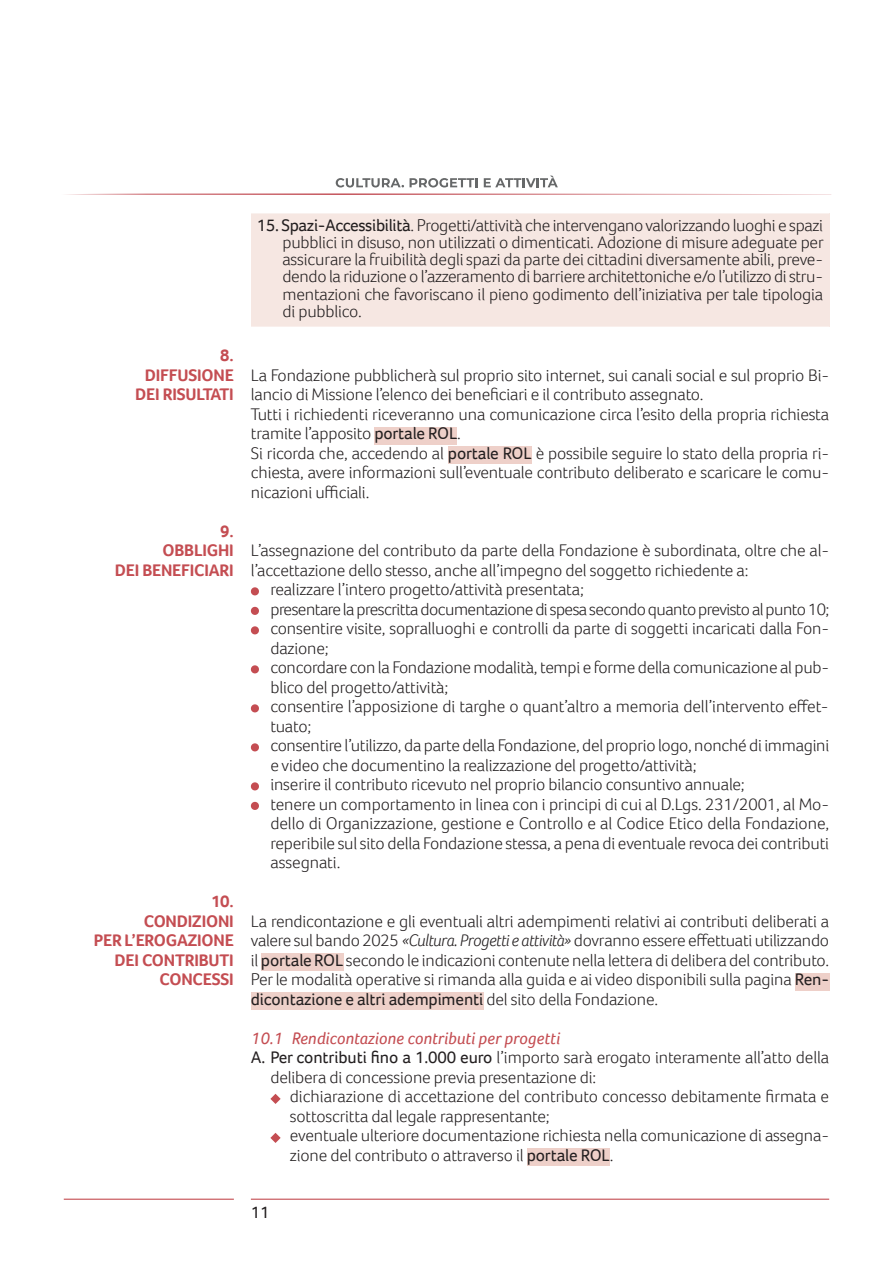
<style>
.page{position:relative;width:893px;height:1263px;background:#fff}
.page>*{position:absolute;margin:0;border:0;box-sizing:border-box;transform-origin:0 0}
.t1{font:300 17.25px/19.5px "Foco";letter-spacing:-.01em;color:#231f20}
.t2{font:700 17.25px/19.5px "Foco";letter-spacing:-.01em;color:#c44d52;text-align:right}
.t3{font:300 17.25px "Foco";letter-spacing:-.03em;color:#231f20}
.t4{font:italic 17.25px "Foco";color:#c44d52}
.t5{font:17.25px "Foco";color:#231f20}
.s1{font-weight:400}
.s2{font-style:italic}
</style>
<div class="page">
<svg style="left:94px;top:193px;width:613px;height:1px"></svg>
<svg style="left:335px;top:175px;width:223px;height:12px"></svg>
<div style="left:374px;top:427px;width:83px;height:17px;background:#eed0c9"></div>
<div style="left:448px;top:447px;width:84px;height:17px;background:#eed0c9"></div>
<div style="left:261px;top:954px;width:82px;height:17px;background:#eed0c9"></div>
<div style="left:795px;top:973px;width:34px;height:17px;background:#eed0c9"></div>
<div style="left:251px;top:993px;width:232px;height:17px;background:#eed0c9"></div>
<div style="left:527px;top:1149px;width:83px;height:17px;background:#eed0c9"></div>
<svg style="left:270px;top:1094px;width:11px;height:10px"></svg>
<svg style="left:270px;top:1133px;width:11px;height:10px"></svg>
<svg style="left:251px;top:743px;width:8px;height:8px"></svg>
<svg style="left:251px;top:782px;width:8px;height:8px"></svg>
<svg style="left:251px;top:802px;width:8px;height:8px"></svg>
<svg style="left:251px;top:704px;width:8px;height:8px"></svg>
<svg style="left:251px;top:607px;width:8px;height:8px"></svg>
<svg style="left:251px;top:626px;width:8px;height:8px"></svg>
<svg style="left:251px;top:665px;width:8px;height:8px"></svg>
<svg style="left:251px;top:587px;width:8px;height:8px"></svg>
<hr style="left:64px;top:1198px;width:170px;height:2px;background:#c44d52">
<hr style="left:251px;top:1198px;width:578px;height:2px;background:#c44d52">
<div style="left:251px;top:213px;width:578px;height:114px;background:#f6e7e2"></div>
<hr style="left:251px;top:213px;width:578px;height:1px;background:#fff">
<p class="t2" style="left:220px;top:345px;width:15px">8.</p>
<p class="t2" style="left:135px;top:365px;width:100px;text-align:center">DIFFUSIONE<br>DEI RISULTATI</p>
<p class="t2" style="left:220px;top:521px;width:15px">9.</p>
<p class="t2" style="left:162px;top:540px;width:73px">OBBLIGHI</p>
<p class="t2" style="left:115px;top:560px;width:121px">DEI BENEFICIARI</p>
<p class="t2" style="left:211px;top:891px;width:24px">10.</p>
<p class="t2" style="left:94px;top:911px;width:141px">CONDIZIONI<br>PER L’EROGAZIONE<br>DEI CONTRIBUTI<br>CONCESSI</p>
<p class="t1" style="left:282px;top:216px;width:543px;line-height:17.2px;text-align:justify;text-indent:-26px"><span class="s1">15. Spazi-Accessibilità</span>. Progetti/attività che intervengano valorizzando luoghi e spazi pubblici in disuso, non utilizzati o dimenticati. Adozione di misure adeguate per assicurare la fruibilità degli spazi da parte dei cittadini diversamente abili, preve&shy;dendo la riduzione o l’azzeramento di barriere architettoniche e/o l’utilizzo di stru&shy;mentazioni che favoriscano il pieno godimento dell’iniziativa per tale tipologia di pubblico.</p>
<p class="t1" style="left:251px;top:365px;width:580px">La Fondazione pubblicherà sul proprio sito internet, sui canali social e sul proprio Bi&shy;lancio di Missione l’elenco dei beneficiari e il contributo assegnato.</p>
<p class="t1" style="left:251px;top:404px;width:580px">Tutti i richiedenti riceveranno una comunicazione circa l’esito della propria richiesta tramite l’apposito <span class="s1">portale ROL</span>.</p>
<p class="t1" style="left:251px;top:443px;width:580px;text-align:justify">Si ricorda che, accedendo al <span class="s1">portale ROL</span> è possibile seguire lo stato della propria ri&shy;chiesta, avere informazioni sull’eventuale contributo deliberato e scaricare le comu&shy;nicazioni ufficiali.</p>
<p class="t1" style="left:251px;top:540px;width:580px">L’assegnazione del contributo da parte della Fondazione è subordinata, oltre che al&shy;l’accettazione dello stesso, anche all’impegno del soggetto richiedente a:</p>
<p class="t1" style="left:270px;top:579px;width:315px">realizzare l’intero progetto/attività presentata;</p>
<p class="t3" style="left:270px;top:598px;width:560px">presentare la prescritta documentazione di spesa secondo quanto previsto al punto 10;</p>
<p class="t1" style="left:270px;top:618px;width:560px">consentire visite, sopralluoghi e controlli da parte di soggetti incaricati dalla Fon&shy;dazione;</p>
<p class="t1" style="left:270px;top:657px;width:560px">concordare con la Fondazione modalità, tempi e forme della comunicazione al pub&shy;blico del progetto/attività;</p>
<p class="t1" style="left:270px;top:696px;width:560px">consentire l’apposizione di targhe o quant’altro a memoria dell’intervento effet&shy;tuato;</p>
<p class="t1" style="left:270px;top:735px;width:560px">consentire l’utilizzo, da parte della Fondazione, del proprio logo, nonché di immagini e video che documentino la realizzazione del progetto/attività;</p>
<p class="t1" style="left:270px;top:774px;width:476px">inserire il contributo ricevuto nel proprio bilancio consuntivo annuale;</p>
<p class="t1" style="left:270px;top:794px;width:560px;text-align:justify">tenere un comportamento in linea con i principi di cui al D.Lgs. 231/2001, al Mo&shy;dello di Organizzazione, gestione e Controllo e al Codice Etico della Fondazione, reperibile sul sito della Fondazione stessa, a pena di eventuale revoca dei contributi assegnati.</p>
<p class="t1" style="left:251px;top:911px;width:580px;text-align:justify">La rendicontazione e gli eventuali altri adempimenti relativi ai contributi deliberati a valere sul bando 2025 <span class="s2">«Cultura. Progetti e attività»</span> dovranno essere effettuati utilizzando il <span class="s1">portale ROL</span> secondo le indicazioni contenute nella let tera di delibera del contributo.<br>Per le modalità operative si rimanda alla guida e ai video disponibili sulla pagina <span class="s1">Ren&shy;dicontazione e altri adempimenti</span> del sito della Fondazione.</p>
<p class="t4" style="left:251px;top:1027px;width:311px">10.1 Rendicontazione contributi per progetti</p>
<p class="t1" style="left:270px;top:1047px;width:560px;text-indent:-19px"><span class="s1">A. Per contributi fino a 1.000 euro</span> l’importo sarà erogato interamente all’atto della delibera di concessione previa presentazione di:</p>
<p class="t1" style="left:290px;top:1086px;width:541px">dichiarazione di accettazione del contributo concesso debitamente firmata e sottoscritta dal legale rappresentante;</p>
<p class="t1" style="left:290px;top:1125px;width:541px">eventuale ulteriore documentazione richiesta nella comunicazione di assegna&shy;zione del contributo o attraverso il <span class="s1">portale ROL</span>.</p>
<p class="t5" style="left:251px;top:1201px;width:20px">11</p>
</div>
